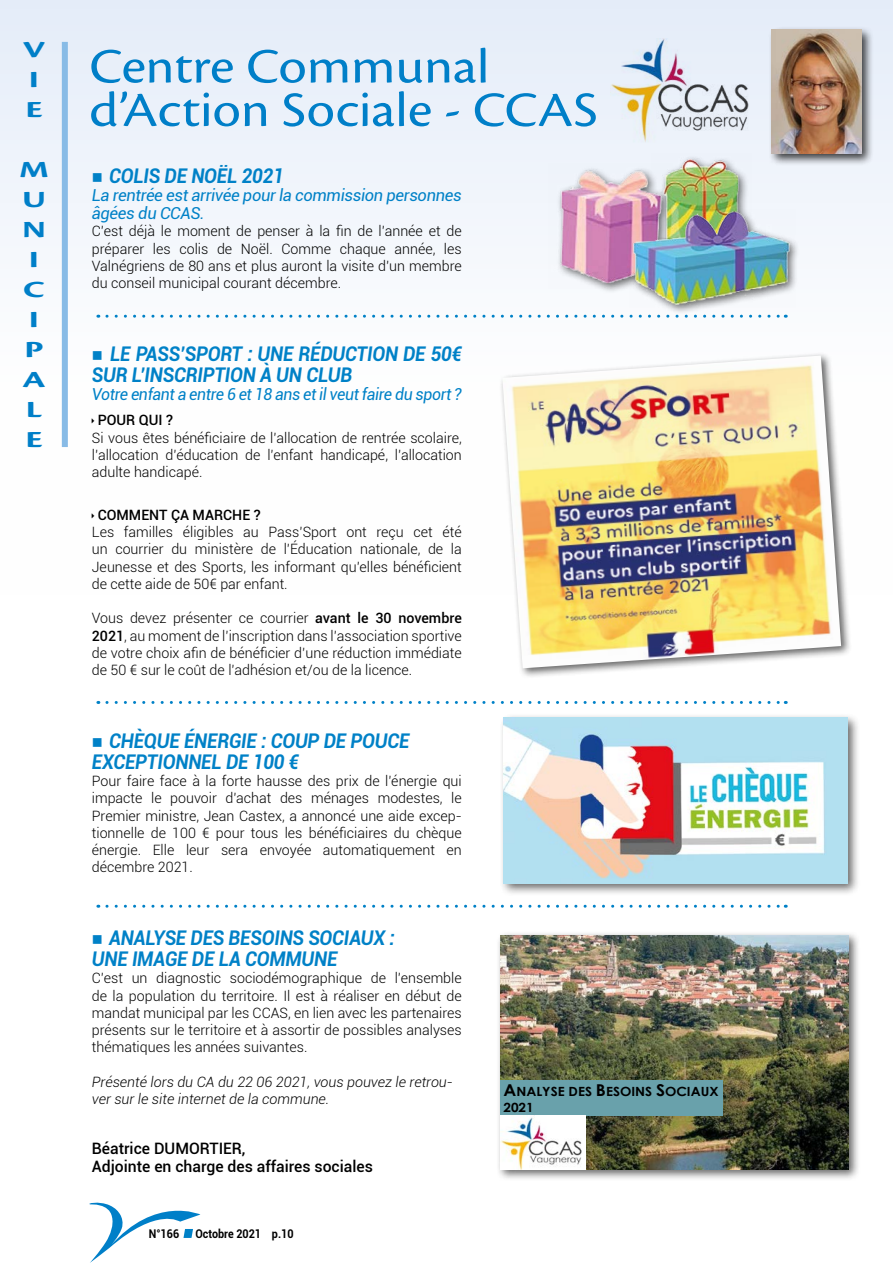
<style>
.page{position:relative;width:893px;height:1263px;background:#fff}
.page>*{position:absolute;margin:0;border:0;box-sizing:border-box;transform-origin:0 0}
.t1{font:51px/43.5px "Cronos Pro";color:#007fc8;scale:1.1 1}
.t2{font:700 24px/30px "Cronos Pro";color:#007fc8;scale:1.5 1}
.t3{font:italic 700 20.25px/21px "Roboto";letter-spacing:-.01em;color:#0081c7;scale:.92 1}
.t4{font:italic 16.5px/18px "Roboto";letter-spacing:-.02em;color:#0081c7}
.t5{font:italic 16.5px "Roboto";letter-spacing:-.02em;color:#0081c7;scale:.96 1}
.t6{font:500 15.75px/17.2px "Roboto";color:#000}
.t7{font:300 14.25px/17.2px "Roboto";color:#000;text-align:justify}
.t8{font:italic 300 14.25px/17.2px "Roboto";color:#000}
.t9{font:500 14.25px "Roboto";color:#000}
.t10{font:700 12.75px/16px "Century Gothic";color:#000;scale:1.07 1}
.t11{font:700 12px "Roboto";color:#000;scale:.9 1}
.t12{font:4.5px "Franklin Gothic";color:#1a2e40;scale:1.07 1}
.s1{font-weight:500}
.s2{font-size:16.35px}
</style>
<div class="page">
<svg style="left:0;top:0;width:893px;height:447px;fill:#f2f6fc"></svg>
<div style="left:62px;top:42px;width:6px;height:405px;background:#88bbe6"></div>
<svg style="left:89px;top:1202px;width:111px;height:61px"></svg>
<img style="left:610px;top:38px;width:141px;height:104px">
<div style="left:768px;top:26px;width:106px;height:140px;background:#000;opacity:.75"></div>
<img style="left:772px;top:30px;width:89px;height:123px">
<div style="left:498px;top:713px;width:363px;height:183px;background:#000;opacity:.6"></div>
<img style="left:503px;top:718px;width:344px;height:165px">
<div style="left:499px;top:352px;width:353px;height:327px;background:#000;opacity:.6"></div>
<img style="left:502px;top:356px;width:339px;height:312px">
<div style="left:496px;top:931px;width:364px;height:250px;background:#000;opacity:.6"></div>
<img style="left:500px;top:935px;width:348px;height:234px">
<div style="left:500px;top:1080px;width:223px;height:35px;background:#69a1ab"></div>
<img style="left:500px;top:1115px;width:85px;height:54px">
<svg style="left:107px;top:315px;width:679px;height:3px"></svg>
<svg style="left:107px;top:701px;width:679px;height:3px"></svg>
<svg style="left:107px;top:905px;width:679px;height:3px"></svg>
<div style="left:556px;top:154px;width:244px;height:160px;background:#f1f5fb"></div>
<img style="left:549px;top:164px;width:103px;height:125px">
<img style="left:652px;top:153px;width:100px;height:56px">
<img style="left:629px;top:209px;width:166px;height:98px">
<h2 class="t2" style="left:23px;top:35px;width:16px">V<br>I<br>E</h2>
<h2 class="t2" style="left:19px;top:155px;width:21px">M<br>U<br>N<br>I<br>C<br>I<br>P<br>A<br>L<br>E</h2>
<h1 class="t1" style="left:89px;top:45px;width:464px">Centre Communal d’Action Sociale - CCAS</h1>
<h3 class="t3" style="left:92px;top:165px;width:210px">■ COLIS DE NOËL 2021</h3>
<p class="t4" style="left:92px;top:186px;width:371px">La rentrée est arrivée pour la commission personnes âgées du CCAS.</p>
<p class="t7" style="left:92px;top:222px;width:371px">C’est déjà le moment de penser à la fin de l’année et de préparer les colis de Noël. Comme chaque année, les Valnégriens de 80 ans et plus auront la visite d’un membre du conseil municipal courant décembre.</p>
<h3 class="t3" style="left:92px;top:342px;width:404px">■ LE PASS’SPORT : UNE RÉDUCTION DE 50€<br>SUR L’INSCRIPTION À UN CLUB</h3>
<p class="t5" style="left:92px;top:382px;width:387px">Votre enfant a entre 6 et 18 ans et il veut faire du sport ?</p>
<p class="t9" style="left:98px;top:410px;width:77px">POUR QUI ?</p>
<p class="t7" style="left:92px;top:428px;width:371px">Si vous êtes bénéficiaire de l’allocation de rentrée scolaire, l’allocation d’éducation de l’enfant handicapé, l’allocation adulte handicapé.</p>
<p class="t9" style="left:98px;top:505px;width:164px">COMMENT ÇA MARCHE ?</p>
<p class="t7" style="left:92px;top:523px;width:371px">Les familles éligibles au Pass’Sport ont reçu cet été un courrier du ministère de l’Éducation nationale, de la Jeunesse et des Sports, les informant qu’elles bénéficient de cette aide de 50€ par enfant.</p>
<p class="t7" style="left:92px;top:609px;width:371px">Vous devez présenter ce courrier <span class="s1">avant le 30 novembre 2021</span>, au moment de l’inscription dans l’association sportive de votre choix afin de bénéficier d’une réduction immédiate de 50 € sur le coût de l’adhésion et/ou de la licence.</p>
<h3 class="t3" style="left:92px;top:729px;width:347px">■ CHÈQUE ÉNERGIE : COUP DE POUCE<br>EXCEPTIONNEL DE 100 €</h3>
<p class="t7" style="left:92px;top:772px;width:371px">Pour faire face à la forte hausse des prix de l’énergie qui impacte le pouvoir d’achat des ménages modestes, le Premier ministre, Jean Castex, a annoncé une aide excep&shy;tionnelle de 100 € pour tous les bénéficiaires du chèque énergie. Elle leur sera envoyée automatiquement en décembre 2021.</p>
<h3 class="t3" style="left:92px;top:927px;width:331px">■ ANALYSE DES BESOINS SOCIAUX :<br>UNE IMAGE DE LA COMMUNE</h3>
<p class="t7" style="left:92px;top:969px;width:371px">C’est un diagnostic sociodémographique de l’ensemble de la population du territoire. Il est à réaliser en début de mandat municipal par les CCAS, en lien avec les partenaires présents sur le territoire et à assortir de possibles analyses thématiques les années suivantes.</p>
<p class="t8" style="left:92px;top:1073px;width:362px">Présenté lors du CA du 22 06 2021, vous pouvez le retrou&shy;ver sur le site internet de la commune.</p>
<p class="t6" style="left:92px;top:1139px;width:283px">Béatrice DUMORTIER,<br>Adjointe en charge des affaires sociales</p>
<p class="t11" style="left:149px;top:1225px;width:35px">N°166</p>
<p class="t11" style="left:195px;top:1225px;width:111px">Octobre 2021 p.10</p>
<p class="t10" style="left:503px;top:1083px;width:202px"><span class="s2">A</span>NALYSE DES <span class="s2">B</span>ESOINS <span class="s2">S</span>OCIAUX<br>2021</p>
<p class="t12" style="left:810px;top:1164px;width:4px">1</p>
</div>
